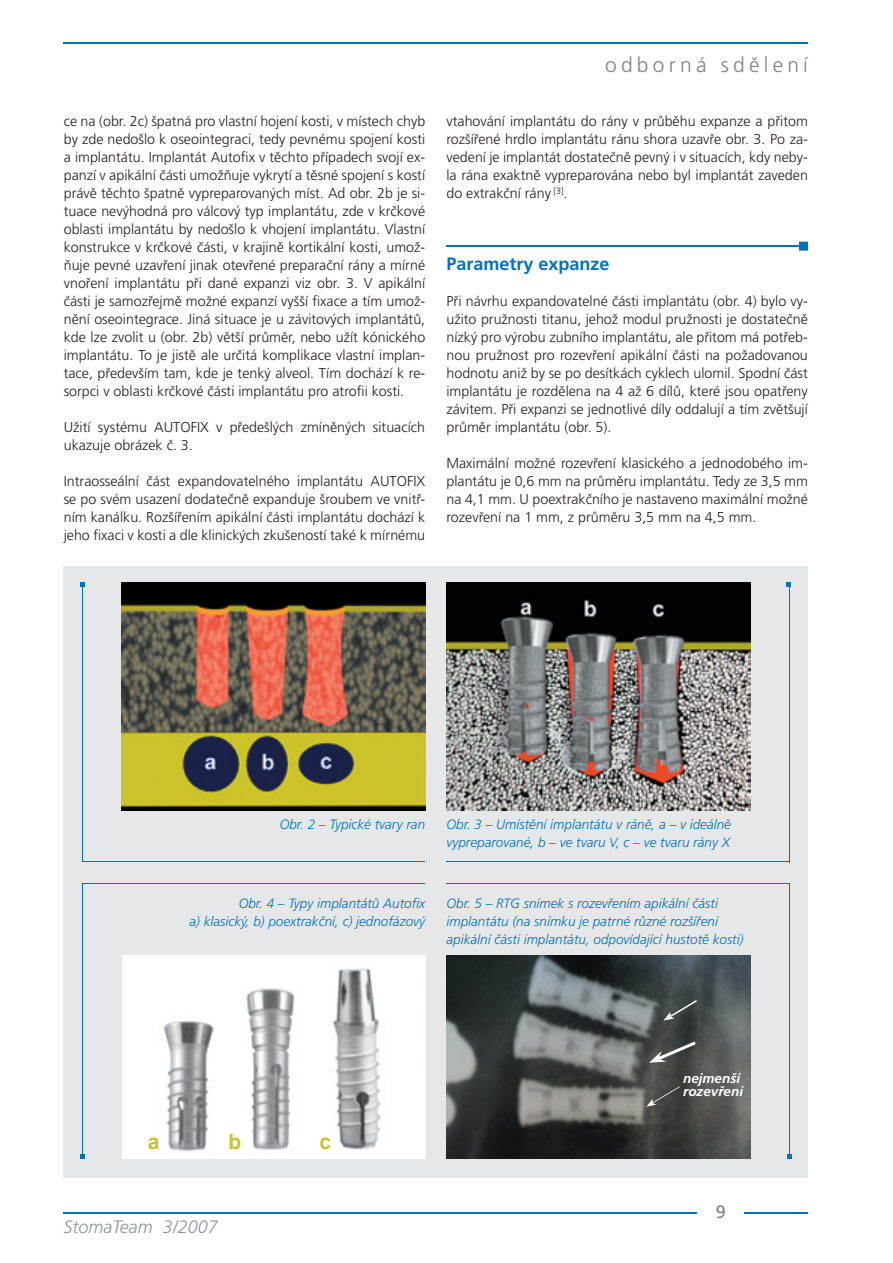
<style>
.page{position:relative;width:893px;height:1263px;background:#fff}
.page>*{position:absolute;margin:0;border:0;box-sizing:border-box;transform-origin:0 0}
.t1{font:300 21px "Frutiger CE";letter-spacing:.2em;color:#808285}
.t2{font:700 21px "Arial";color:#ccc128}
.t3{font:700 18px "Frutiger CE";color:#0072bc}
.t4{font:italic 300 18px "Frutiger CE";color:#919396}
.t5{font:18px "Frutiger CE";color:#808285}
.t6{font:300 14.25px/18px "Frutiger CE";color:#231f20;text-align:justify}
.t7{font:italic 300 13.5px/18px "Frutiger CE";color:#0072bc}
.t8{font:italic 700 13.5px/13.5px "Frutiger CE";color:#fff}
</style>
<div class="page">
<hr style="left:64px;top:43px;width:744px;height:1px;background:#0072bc">
<hr style="left:64px;top:1212px;width:744px;height:1px;background:#0072bc">
<div style="left:697px;top:1204px;width:47px;height:16px;background:#fff"></div>
<div style="left:64px;top:566px;width:744px;height:612px;background:#e6e7e9"></div>
<div style="left:122px;top:956px;width:303px;height:203px;background:#fff"></div>
<img style="left:122px;top:583px;width:303px;height:227px">
<img style="left:446px;top:583px;width:304px;height:228px">
<img style="left:163px;top:1021px;width:51px;height:130px">
<img style="left:246px;top:988px;width:49px;height:162px">
<img style="left:332px;top:968px;width:49px;height:182px">
<img style="left:446px;top:956px;width:304px;height:203px">
<hr style="left:446px;top:862px;width:343px;height:1px;background:#0072bc">
<hr style="left:789px;top:585px;width:1px;height:277px;background:#0072bc">
<svg style="left:787px;top:583px;width:4px;height:4px"></svg>
<hr style="left:83px;top:883px;width:342px;height:1px;background:#0072bc">
<hr style="left:83px;top:883px;width:1px;height:274px;background:#0072bc">
<svg style="left:81px;top:1154px;width:4px;height:5px"></svg>
<hr style="left:446px;top:883px;width:343px;height:1px;background:#0072bc">
<hr style="left:789px;top:883px;width:1px;height:274px;background:#0072bc">
<svg style="left:787px;top:1154px;width:4px;height:5px"></svg>
<hr style="left:83px;top:862px;width:342px;height:1px;background:#0072bc">
<hr style="left:83px;top:585px;width:1px;height:277px;background:#0072bc">
<svg style="left:81px;top:583px;width:4px;height:4px"></svg>
<svg style="left:799px;top:242px;width:9px;height:9px"></svg>
<hr style="left:446px;top:246px;width:362px;height:1px;background:#0072bc">
<svg style="left:663px;top:1000px;width:34px;height:20px"></svg>
<svg style="left:649px;top:1041px;width:47px;height:22px"></svg>
<svg style="left:646px;top:1086px;width:34px;height:20px"></svg>
<p class="t6" style="left:64px;top:112px;width:363px">ce na (obr. 2c) špatná pro vlastní hojení kosti, v místech chyb by zde nedošlo k oseointegraci, tedy pevnému spojení kosti a implantátu. Implantát Autofix v těchto případech svojí ex&shy;panzí v apikální části umožňuje vykrytí a těsné spojení s kostí právě těchto špatně vypreparovaných míst. Ad obr. 2b je si&shy;tuace nevýhodná pro válcový typ implantátu, zde v krčkové oblasti implantátu by nedošlo k vhojení implantátu. Vlastní konstrukce v krčkové části, v krajině kortikální kosti, umož&shy;ňuje pevné uzavření jinak otevřené preparační rány a mírné vnoření implantátu při dané expanzi viz obr. 3. V apikální části je samozřejmě možné expanzí vyšší fixace a tím umož&shy;nění oseointegrace. Jiná situace je u závitových implantátů, kde lze zvolit u (obr. 2b) větší průměr, nebo užít kónického implantátu. To je jistě ale určitá komplikace vlastní implan&shy;tace, především tam, kde je tenký alveol. Tím dochází k re&shy;sorpci v oblasti krčkové části implantátu pro atrofii kosti.</p>
<p class="t6" style="left:64px;top:418px;width:363px">Užití systému AUTOFIX v předešlých zmíněných situacích ukazuje obrázek č. 3.</p>
<p class="t6" style="left:64px;top:472px;width:363px">Intraosseální část expandovatelného implantátu AUTOFIX se po svém usazení dodatečně expanduje šroubem ve vnitř&shy;ním kanálku. Rozšířením apikální části implantátu dochází k jeho fixaci v kosti a dle klinických zkušeností také k mírnému</p>
<h1 class="t1" style="left:605px;top:53px;width:204px">odborná sdělení</h1>
<p class="t6" style="left:446px;top:112px;width:363px">vtahování implantátu do rány v průběhu expanze a přitom rozšířené hrdlo implantátu ránu shora uzavře obr. 3. Po za&shy;vedení je implantát dostatečně pevný i v situacích, kdy neby&shy;la rána exaktně vypreparována nebo byl implantát zaveden do extrakční rány <sup>[3]</sup>.</p>
<p class="t3" style="left:446px;top:253px;width:165px">Parametry expanze</p>
<p class="t6" style="left:446px;top:292px;width:363px">Při návrhu expandovatelné části implantátu (obr. 4) bylo vy&shy;užito pružnosti titanu, jehož modul pružnosti je dostatečně nízký pro výrobu zubního implantátu, ale přitom má potřeb&shy;nou pružnost pro rozevření apikální části na požadovanou hodnotu aniž by se po desítkách cyklech ulomil. Spodní část implantátu je rozdělena na 4 až 6 dílů, které jsou opatřeny závitem. Při expanzi se jednotlivé díly oddalují a tím zvětšují průměr implantátu (obr. 5).</p>
<p class="t6" style="left:446px;top:454px;width:363px">Maximální možné rozevření klasického a jednodobého im&shy;plantátu je 0,6 mm na průměru implantátu. Tedy ze 3,5 mm na 4,1 mm. U poextrakčního je nastaveno maximální možné rozevření na 1 mm, z průměru 3,5 mm na 4,5 mm.</p>
<p class="t7" style="left:280px;top:815px;width:147px">Obr. 2 – Typické tvary ran</p>
<p class="t7" style="left:446px;top:815px;width:286px">Obr. 3 – Umístění implantátu v ráně, a – v ideálně vypreparované, b – ve tvaru V, c – ve tvaru rány X</p>
<p class="t7" style="left:189px;top:894px;width:237px;text-align:right">Obr. 4 – Typy implantátů Autofix<br>a) klasický, b) poextrakční, c) jednofázový</p>
<p class="t7" style="left:446px;top:894px;width:299px">Obr. 5 – RTG snímek s rozevřením apikální části implantátu (na snímku je patrné různé rozšíření apikální části implantátu, odpovídající hustotě kosti)</p>
<h1 class="t2" style="left:148px;top:1127px;width:13px">a</h1>
<h1 class="t2" style="left:228px;top:1127px;width:14px">b</h1>
<h1 class="t2" style="left:319px;top:1127px;width:13px">c</h1>
<p class="t4" style="left:64px;top:1217px;width:156px">StomaTeam 3/2007</p>
<p class="t8" style="left:683px;top:1071px;width:62px">nejmenší rozevření</p>
<p class="t5" style="left:716px;top:1201px;width:12px">9</p>
</div>
